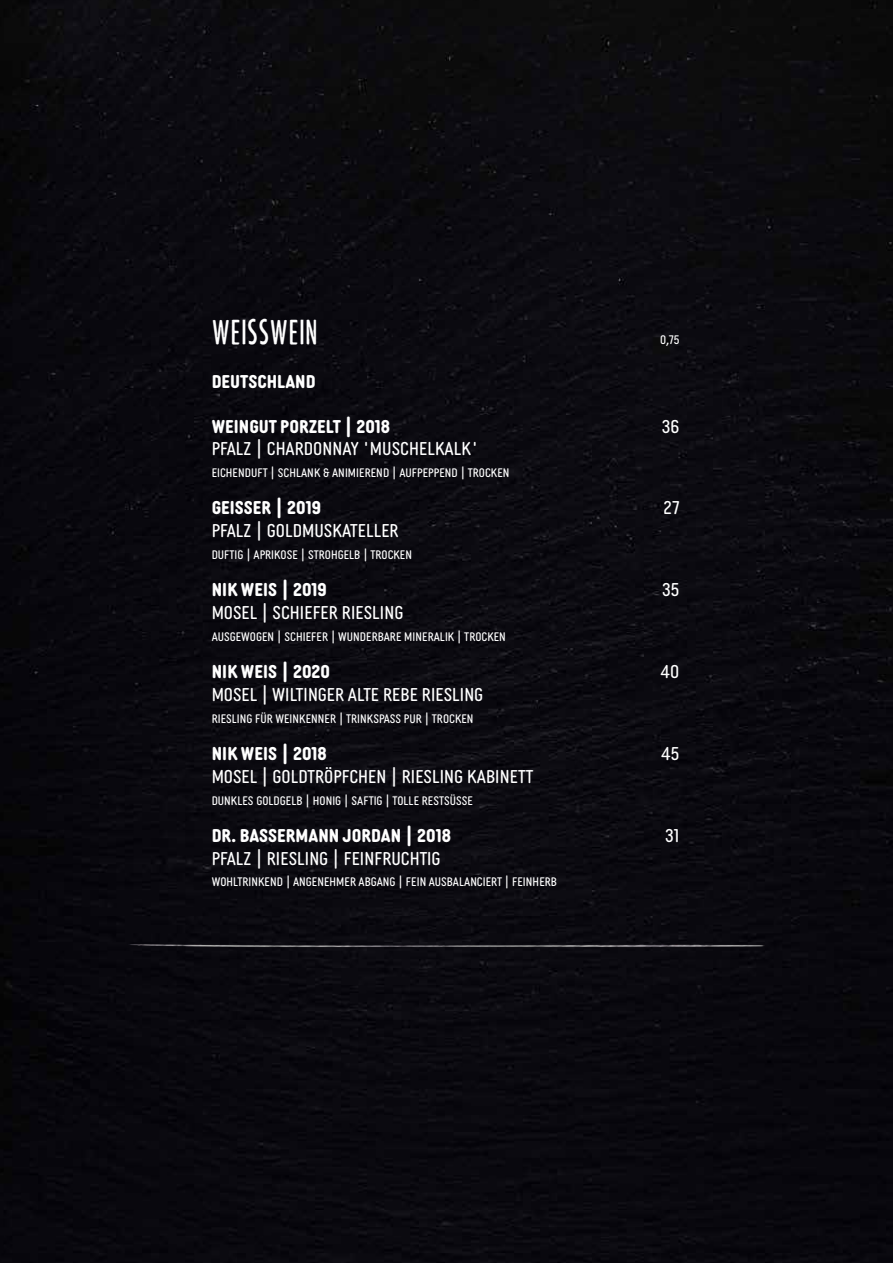
<style>
.page{position:relative;width:893px;height:1263px;background:#0b0a0f}
.page>*{position:absolute;margin:0;border:0;box-sizing:border-box;transform-origin:0 0}
.t1{font:33px "Punk Rock Show";color:#fff}
.t2{font:18px "Diazo MVB Cond";color:#fff}
.t3{font:700 18px "Diazo MVB Cond";color:#fff}
.t4{font:12px "Diazo MVB Cond";color:#fff}
</style>
<div class="page">
<img style="left:129px;top:945px;width:635px;height:2px">
<h1 class="t1" style="left:212px;top:312px;width:108px">WEISSWEIN</h1>
<p class="t4" style="left:660px;top:331px;width:21px">0,75</p>
<h2 class="t3" style="left:212px;top:368px;width:106px">DEUTSCHLAND</h2>
<h2 class="t3" style="left:212px;top:412px;width:180px">WEINGUT PORZELT | 2018</h2>
<h2 class="t2" style="left:662px;top:413px;width:19px">36</h2>
<h2 class="t2" style="left:212px;top:435px;width:268px">PFALZ | CHARDONNAY ˇMUSCHELKALKˇ</h2>
<p class="t4" style="left:212px;top:464px;width:299px">EICHENDUFT | SCHLANK &amp; ANIMIEREND | AUFPEPPEND | TROCKEN</p>
<h2 class="t3" style="left:212px;top:494px;width:111px">GEISSER | 2019</h2>
<h2 class="t2" style="left:664px;top:494px;width:17px">27</h2>
<h2 class="t2" style="left:212px;top:517px;width:188px">PFALZ | GOLDMUSKATELLER</h2>
<p class="t4" style="left:212px;top:545px;width:202px">DUFTIG | APRIKOSE | STROHGELB | TROCKEN</p>
<h2 class="t3" style="left:212px;top:576px;width:117px">NIK WEIS | 2019</h2>
<h2 class="t2" style="left:662px;top:576px;width:19px">35</h2>
<h2 class="t2" style="left:212px;top:599px;width:193px">MOSEL | SCHIEFER RIESLING</h2>
<p class="t4" style="left:212px;top:627px;width:296px">AUSGEWOGEN | SCHIEFER | WUNDERBARE MINERALIK | TROCKEN</p>
<h2 class="t3" style="left:212px;top:657px;width:120px">NIK WEIS | 2020</h2>
<h2 class="t2" style="left:661px;top:658px;width:20px">40</h2>
<h2 class="t2" style="left:212px;top:681px;width:273px">MOSEL | WILTINGER ALTE REBE RIESLING</h2>
<p class="t4" style="left:212px;top:709px;width:263px">RIESLING FÜR WEINKENNER | TRINKSPASS PUR | TROCKEN</p>
<h2 class="t3" style="left:212px;top:739px;width:117px">NIK WEIS | 2018</h2>
<h2 class="t2" style="left:661px;top:740px;width:20px">45</h2>
<h2 class="t2" style="left:212px;top:763px;width:323px">MOSEL | GOLDTRÖPFCHEN | RIESLING KABINETT</h2>
<p class="t4" style="left:212px;top:791px;width:263px">DUNKLES GOLDGELB | HONIG | SAFTIG | TOLLE RESTSÜSSE</p>
<h2 class="t3" style="left:212px;top:821px;width:241px">DR. BASSERMANN JORDAN | 2018</h2>
<h2 class="t2" style="left:665px;top:822px;width:16px">31</h2>
<h2 class="t2" style="left:212px;top:845px;width:230px">PFALZ | RIESLING | FEINFRUCHTIG</h2>
<p class="t4" style="left:212px;top:873px;width:347px">WOHLTRINKEND | ANGENEHMER ABGANG | FEIN AUSBALANCIERT | FEINHERB</p>
</div>
